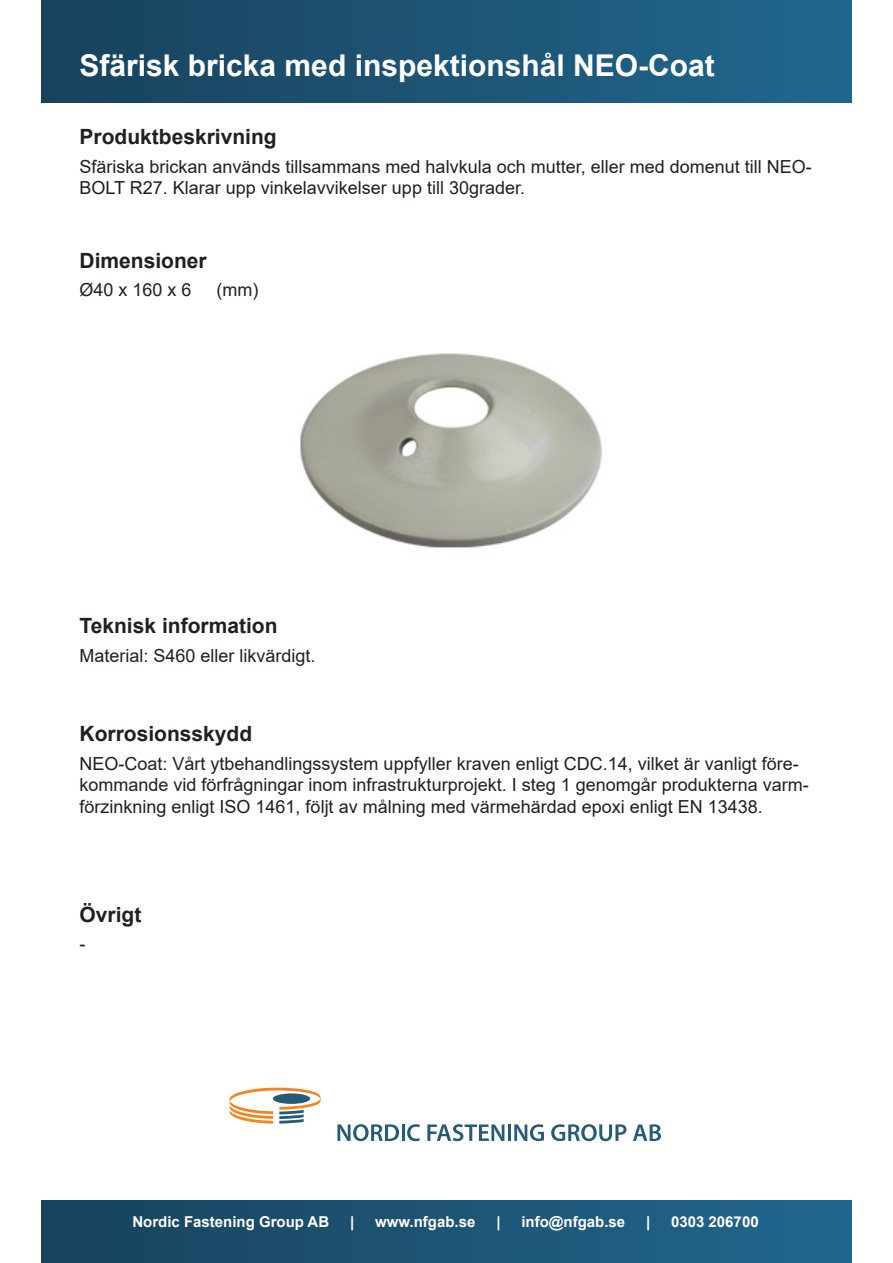
<style>
.page{position:relative;width:893px;height:1263px;background:#fff}
.page>*{position:absolute;margin:0;border:0;box-sizing:border-box;transform-origin:0 0}
.t1{font:700 30px "Arial";color:#fff}
.t2{font:700 21px "Arial";color:#231f20}
.t3{font:18px/21.6px "Arial";color:#231f20}
.t4{font:700 15px "Arial";color:#fff}
</style>
<div class="page">
<img style="left:300px;top:353px;width:302px;height:195px">
<div style="left:42px;top:0;width:810px;height:103px;background:linear-gradient(to right,#18425c,#21678e)"></div>
<svg style="left:337px;top:1124px;width:62px;height:17px"></svg>
<hr style="left:402px;top:1124px;width:3px;height:17px;background:#265a77">
<svg style="left:407px;top:1124px;width:13px;height:17px"></svg>
<svg style="left:427px;top:1124px;width:77px;height:17px"></svg>
<hr style="left:508px;top:1124px;width:3px;height:17px;background:#265a77">
<svg style="left:514px;top:1124px;width:30px;height:17px"></svg>
<svg style="left:551px;top:1124px;width:75px;height:17px"></svg>
<svg style="left:633px;top:1124px;width:28px;height:17px"></svg>
<svg style="left:229px;top:1088px;width:92px;height:35px"></svg>
<div style="left:42px;top:1201px;width:810px;height:62px;background:linear-gradient(to right,#18425c,#21678e)"></div>
<h1 class="t1" style="left:80px;top:44px;width:637px">Sfärisk bricka med inspektionshål NEO-Coat</h1>
<p class="t2" style="left:80px;top:122px;width:199px">Produktbeskrivning</p>
<p class="t3" style="left:80px;top:155px;width:734px">Sfäriska brickan används tillsammans med halvkula och mutter, eller med domenut till NEO-<br>BOLT R27. Klarar upp vinkelavvikelser upp till 30grader.</p>
<p class="t2" style="left:80px;top:246px;width:129px">Dimensioner</p>
<p class="t3" style="left:80px;top:279px;width:114px">Ø40 x 160 x 6</p>
<p class="t3" style="left:217px;top:279px;width:43px">(mm)</p>
<p class="t2" style="left:80px;top:611px;width:199px">Teknisk information</p>
<p class="t3" style="left:80px;top:644px;width:238px">Material: S460 eller likvärdigt.</p>
<p class="t2" style="left:80px;top:719px;width:174px">Korrosionsskydd</p>
<p class="t3" style="left:80px;top:752px;width:731px">NEO-Coat: Vårt ytbehandlingssystem uppfyller kraven enligt CDC.14, vilket är vanligt före&shy;kommande vid förfrågningar inom infrastrukturprojekt. I steg 1 genomgår produkterna varm&shy;förzinkning enligt ISO 1461, följt av målning med värmehärdad epoxi enligt EN 13438.</p>
<p class="t2" style="left:80px;top:900px;width:63px">Övrigt</p>
<p class="t3" style="left:80px;top:933px;width:7px">-</p>
<p class="t4" style="left:132px;top:1211px;width:198px">Nordic Fastening Group AB</p>
<p class="t4" style="left:350px;top:1211px;width:6px">|</p>
<p class="t4" style="left:375px;top:1211px;width:102px">www.nfgab.se</p>
<p class="t4" style="left:496px;top:1211px;width:6px">|</p>
<p class="t4" style="left:521px;top:1211px;width:105px">info@nfgab.se</p>
<p class="t4" style="left:646px;top:1211px;width:6px">|</p>
<p class="t4" style="left:671px;top:1211px;width:89px">0303 206700</p>
</div>
